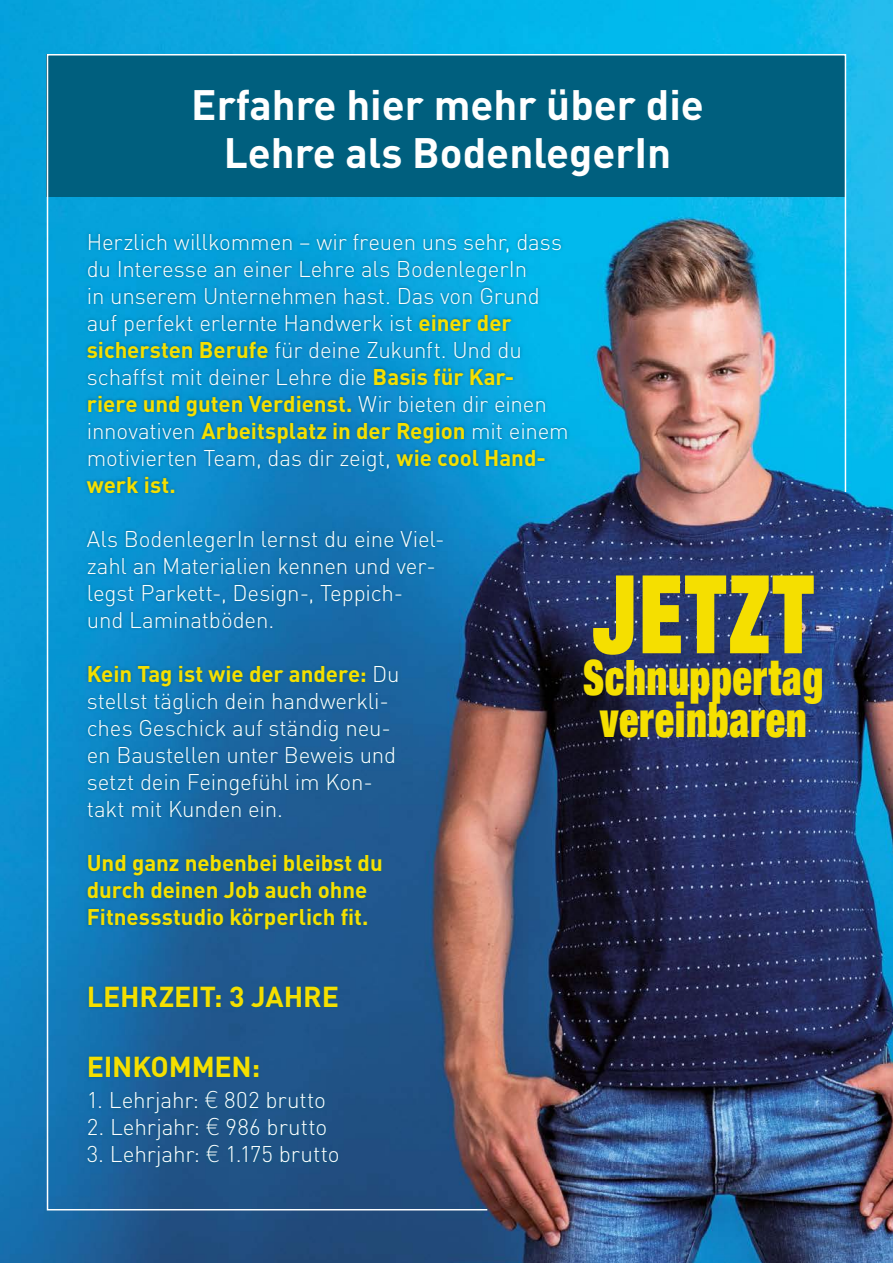
<style>
.page{position:relative;width:893px;height:1263px;background:#fff}
.page>*{position:absolute;margin:0;border:0;box-sizing:border-box;transform-origin:0 0}
.t1{font:900 condensed 108.9px "Helvetica Neue LT Pro";letter-spacing:.03em;color:#f5df00;scale:.8 1}
.t2{font:900 condensed 49.05px/41.7px "Helvetica Neue LT Pro";letter-spacing:.03em;color:#f5df00;text-align:center;scale:.8 1}
.t3{font:700 42px/48px "DIN";color:#fff;text-align:center}
.t4{font:700 28.5px "DIN";letter-spacing:-.005em;color:#f5df00}
.t5{font:300 22.5px/27px "DIN";letter-spacing:-.005em;color:#fff}
.t6{font:700 22.5px/27px "DIN";letter-spacing:-.005em;color:#f5df00}
.s1{font-weight:700;color:#f5df00}
.s2{font-family:"Futura Std"}
</style>
<div class="page">
<img style="left:0;top:0;width:893px;height:1263px">
<img style="left:46px;top:53px;width:801px;height:1158px">
<div style="left:83px;top:230px;width:487px;height:702px;background:#005f7e;opacity:.75"></div>
<div style="left:85px;top:984px;width:256px;height:187px;background:#005f7e;opacity:.75"></div>
<h3 class="t3" style="left:191px;top:79px;width:514px">Erfahre hier mehr über die<br>Lehre als BodenlegerIn</h3>
<p class="t5" style="left:87px;top:228px;width:483px">Herzlich willkommen – wir freuen uns sehr, dass du Interesse an einer Lehre als BodenlegerIn<br>in unserem Unternehmen hast. Das von Grund auf perfekt erlernte Handwerk ist <span class="s1">einer der sichersten Berufe</span> für deine Zukunft. Und du schaffst mit deiner Lehre die <span class="s1">Basis für Kar&shy;riere und guten Verdienst.</span> Wir bieten dir einen innovativen <span class="s1">Arbeitsplatz in der Region</span> mit einem motivierten Team, das dir zeigt, <span class="s1">wie cool Hand&shy;werk ist.</span></p>
<p class="t5" style="left:87px;top:525px;width:359px">Als BodenlegerIn lernst du eine Viel&shy;zahl an Materialien kennen und ver&shy;legst Parkett-, Design-, Teppich&shy;und Laminatböden.</p>
<p class="t5" style="left:87px;top:660px;width:314px"><span class="s1">Kein Tag ist wie der andere:</span> Du stellst täglich dein handwerkli&shy;ches Geschick auf ständig neu&shy;en Baustellen unter Beweis und setzt dein Feingefühl im Kon&shy;takt mit Kunden ein.</p>
<p class="t6" style="left:87px;top:848px;width:297px">Und ganz nebenbei bleibst du durch deinen Job auch ohne<br>Fitnessstudio körperlich fit.</p>
<h1 class="t1" style="left:593px;top:545px;width:277px">JETZT</h1>
<h2 class="t2" style="left:583px;top:655px;width:302px">Schnuppertag vereinbaren</h2>
<p class="t4" style="left:87px;top:978px;width:254px">LEHRZEIT: 3 JAHRE</p>
<p class="t4" style="left:87px;top:1048px;width:175px">EINKOMMEN:</p>
<p class="t5" style="left:87px;top:1086px;width:241px">1. Lehrjahr: <span class="s2">€</span> 802 brutto</p>
<p class="t5" style="left:87px;top:1113px;width:242px">2. Lehrjahr: <span class="s2">€</span> 986 brutto</p>
<p class="t5" style="left:87px;top:1140px;width:254px">3. Lehrjahr: <span class="s2">€</span> 1.175 brutto</p>
</div>
